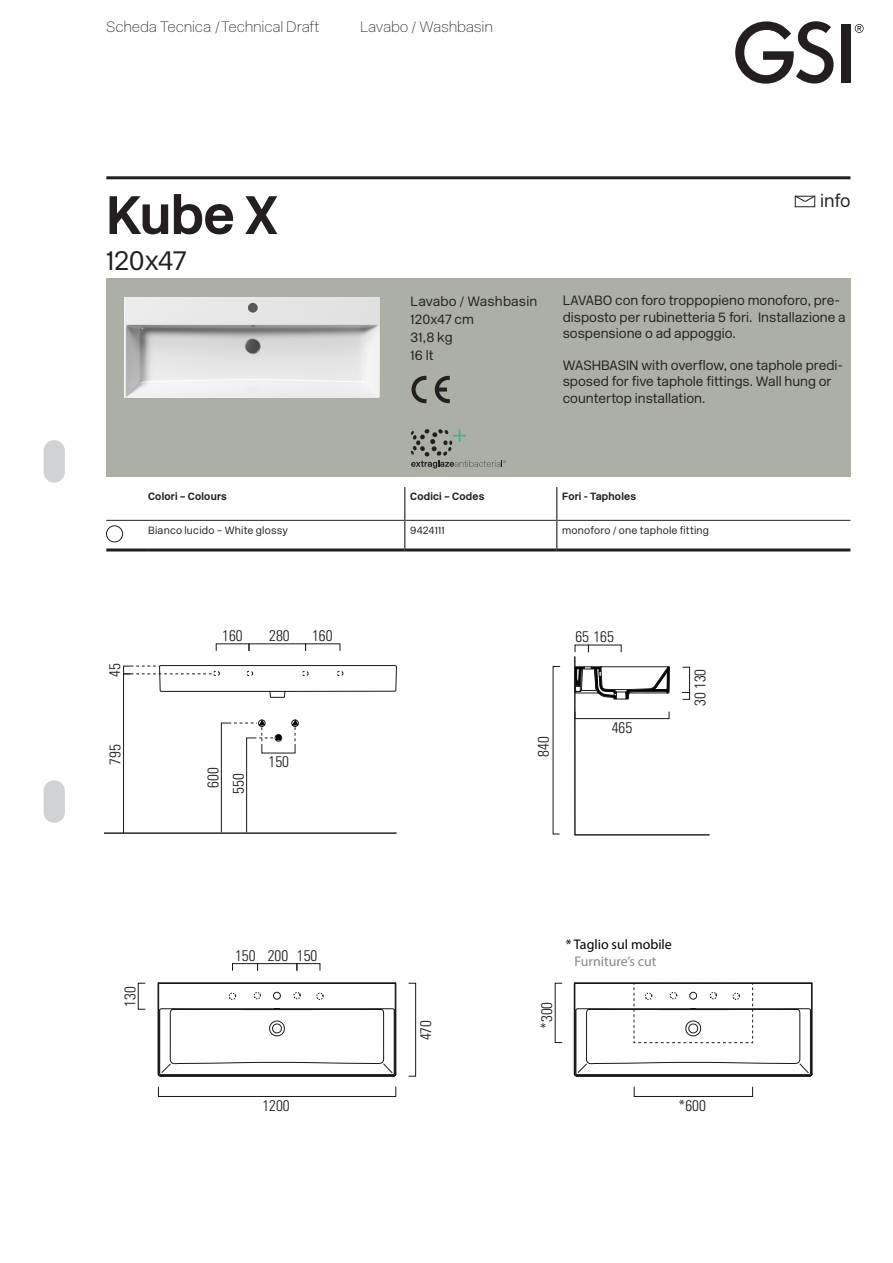
<style>
.page{position:relative;width:893px;height:1263px;background:#fff}
.page>*{position:absolute;margin:0;border:0;box-sizing:border-box;transform-origin:0 0}
.t1{font:700 54px "New Rail Alphabet";color:#231f20}
.t2{font:300 27px "New Rail Alphabet";letter-spacing:-.015em;color:#231f20}
.t3{font:300 18px "New Rail Alphabet";color:#231f20}
.t4{font:300 condensed 15.3px/25.2px "Univers LT Std";color:#1a171b;text-align:center}
.t5{font:300 condensed 15.3px "Univers LT Std";color:#000}
.t6{font:15px "New Rail Alphabet Off White";letter-spacing:-.015em;color:#231f20}
.t7{font:13.95px "Myriad Pro";color:#000}
.t8{font:13.95px "Myriad Pro";color:#878787}
.t9{font:300 13.5px/16.2px "New Rail Alphabet";color:#231f20}
.t10{font:300 10.5px "New Rail Alphabet";letter-spacing:.02em;color:#231f20}
.t11{font:700 10.5px "New Rail Alphabet";letter-spacing:.02em;color:#231f20}
</style>
<div class="page">
<div style="left:44px;top:440px;width:21px;height:43px;background:#d1d2d4;border-radius:11px"></div>
<div style="left:44px;top:780px;width:21px;height:43px;background:#d1d2d4;border-radius:11px"></div>
<svg style="left:735px;top:21px;width:99px;height:63px"></svg>
<div style="left:841px;top:24px;width:9px;height:58px;background:#231f20"></div>
<svg style="left:855px;top:24px;width:9px;height:9px"></svg>
<div style="left:106px;top:278px;width:744px;height:198px;background:#acafa6"></div>
<hr style="left:106px;top:176px;width:744px;height:3px;background:#231f20">
<svg style="left:411px;top:376px;width:15px;height:27px"></svg>
<svg style="left:435px;top:376px;width:15px;height:27px"></svg>
<div style="left:795px;top:196px;width:20px;height:11px;border:1px solid #231f20"></div>
<svg style="left:794px;top:195px;width:22px;height:7px"></svg>
<img style="left:125px;top:297px;width:255px;height:100px">
<div style="left:248px;top:303px;width:10px;height:10px;background:#57585a;border-radius:50%"></div>
<hr style="left:104px;top:832px;width:293px;height:2px;background:#1a171b">
<svg style="left:123px;top:643px;width:274px;height:190px"></svg>
<div style="left:158px;top:1086px;width:238px;height:11px;border:1px solid #1a171b"></div>
<div style="left:138px;top:983px;width:7px;height:26px;border:1px solid #1a171b"></div>
<svg style="left:408px;top:983px;width:8px;height:93px"></svg>
<div style="left:257px;top:963px;width:40px;height:8px;border:1px solid #1a171b"></div>
<div style="left:232px;top:963px;width:26px;height:8px;border:1px solid #1a171b"></div>
<div style="left:297px;top:963px;width:23px;height:8px;border:1px solid #1a171b"></div>
<svg style="left:157px;top:982px;width:240px;height:95px"></svg>
<div style="left:634px;top:1086px;width:119px;height:11px;border:1px solid #1a171b"></div>
<svg style="left:555px;top:983px;width:8px;height:60px"></svg>
<svg style="left:573px;top:982px;width:240px;height:95px"></svg>
<svg style="left:553px;top:645px;width:157px;height:191px"></svg>
<svg style="left:411px;top:429px;width:95px;height:39px"></svg>
<hr style="left:106px;top:520px;width:42px;height:1px;background:#231f20">
<hr style="left:148px;top:520px;width:256px;height:1px;background:#231f20">
<hr style="left:405px;top:520px;width:151px;height:1px;background:#231f20">
<hr style="left:557px;top:520px;width:293px;height:1px;background:#231f20">
<hr style="left:106px;top:548px;width:42px;height:3px;background:#231f20">
<hr style="left:148px;top:548px;width:257px;height:3px;background:#231f20">
<hr style="left:557px;top:548px;width:293px;height:3px;background:#231f20">
<hr style="left:404px;top:487px;width:1px;height:33px;background:#231f20">
<hr style="left:556px;top:487px;width:1px;height:33px;background:#231f20">
<svg style="left:404px;top:520px;width:1px;height:28px"></svg>
<svg style="left:556px;top:520px;width:1px;height:28px"></svg>
<hr style="left:405px;top:548px;width:152px;height:3px;background:#231f20">
<div style="left:106px;top:526px;width:17px;height:16px;border:1px solid #231f20;border-radius:50%"></div>
<p class="t6" style="left:106px;top:18px;width:215px">Scheda Tecnica /Technical Draft</p>
<p class="t6" style="left:360px;top:18px;width:134px">Lavabo / Washbasin</p>
<h1 class="t1" style="left:106px;top:179px;width:173px">Kube X</h1>
<h2 class="t2" style="left:106px;top:243px;width:82px">120x47</h2>
<h3 class="t3" style="left:820px;top:189px;width:32px">info</h3>
<p class="t9" style="left:411px;top:292px;width:128px;line-height:18px">Lavabo / Washbasin<br>120x47 cm<br>31,8 kg<br>16 lt</p>
<p class="t9" style="left:563px;top:292px;width:285px">LAVABO con foro troppopieno monoforo, pre&shy;disposto per rubinetteria 5 fori. Installazione a sospensione o ad appoggio.</p>
<p class="t9" style="left:563px;top:357px;width:282px">WASHBASIN with overflow, one taphole predi&shy;sposed for five taphole fittings. Wall hung or countertop installation.</p>
<p class="t11" style="left:148px;top:490px;width:80px">Colori – Colours</p>
<p class="t11" style="left:410px;top:490px;width:76px">Codici – Codes</p>
<p class="t11" style="left:562px;top:490px;width:75px">Fori - Tapholes</p>
<p class="t10" style="left:148px;top:523px;width:141px">Bianco lucido – White glossy</p>
<p class="t10" style="left:410px;top:523px;width:36px">9424111</p>
<p class="t10" style="left:562px;top:523px;width:148px">monoforo / one taphole fitting</p>
<p class="t4" style="left:102px;top:677px;width:15px;rotate:-90deg">45</p>
<p class="t4" style="left:103px;top:765px;width:22px;rotate:-90deg">795</p>
<p class="t4" style="left:117px;top:1006px;width:22px;rotate:-90deg">130</p>
<p class="t4" style="left:222px;top:623px;width:22px">160</p>
<p class="t4" style="left:269px;top:624px;width:92px">280 160160 280</p>
<p class="t4" style="left:201px;top:794px;width:28px;rotate:-90deg">600<br>550</p>
<p class="t4" style="left:269px;top:749px;width:22px">150</p>
<p class="t5" style="left:265px;top:944px;width:22px">280</p>
<p class="t4" style="left:235px;top:943px;width:84px">150 200 150</p>
<p class="t4" style="left:262px;top:1093px;width:29px">1200</p>
<p class="t4" style="left:413px;top:1040px;width:22px;rotate:-90deg">470</p>
<p class="t4" style="left:575px;top:624px;width:40px">65 165</p>
<p class="t4" style="left:531px;top:757px;width:22px;rotate:-90deg">840</p>
<p class="t4" style="left:612px;top:715px;width:22px">465</p>
<p class="t4" style="left:687px;top:706px;width:39px;rotate:-90deg">30 130</p>
<p class="t7" style="left:566px;top:936px;width:108px">* Taglio sul mobile</p>
<p class="t8" style="left:575px;top:952px;width:83px">Furniture’s cut</p>
<p class="t4" style="left:534px;top:1029px;width:29px;rotate:-90deg">*300</p>
<p class="t4" style="left:679px;top:1093px;width:29px">*600</p>
</div>
